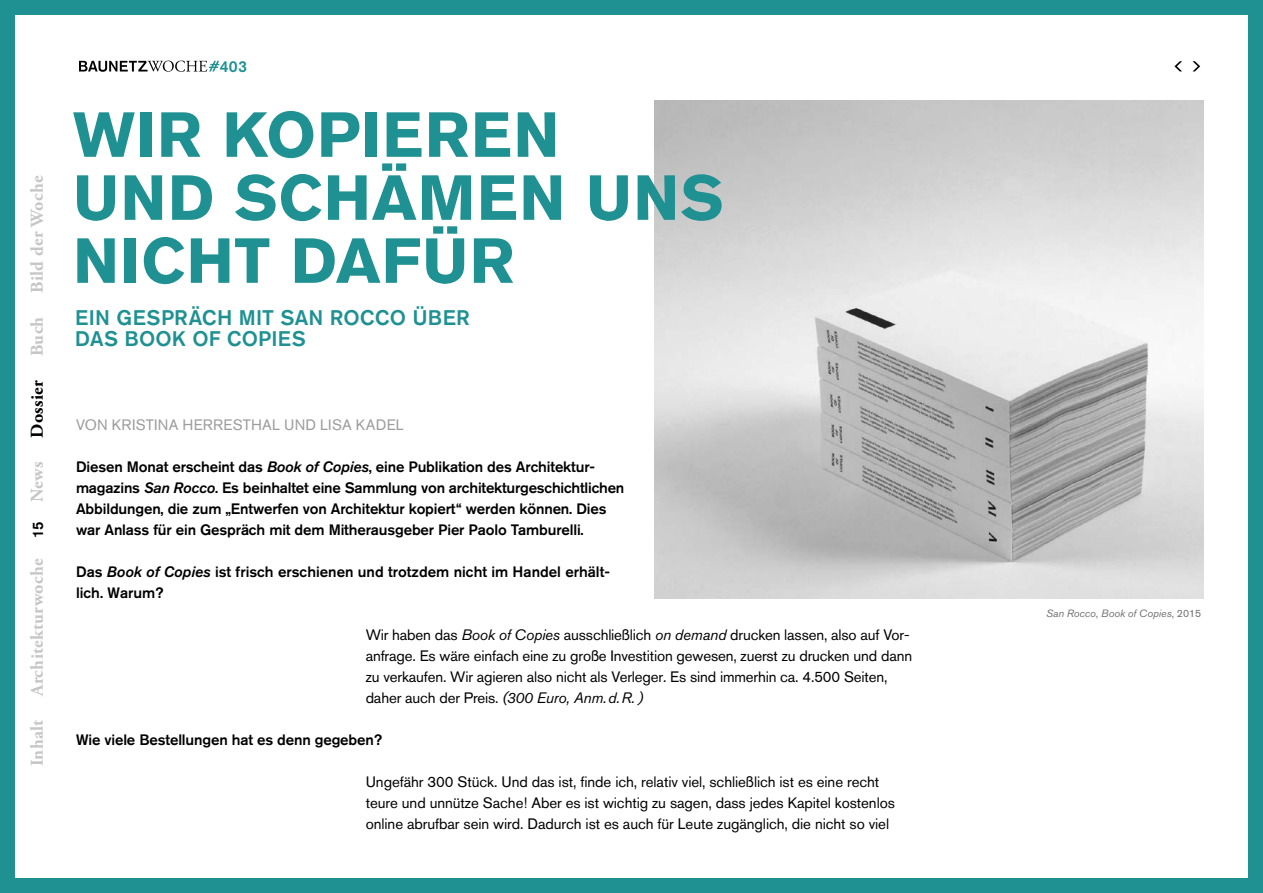
<style>
.page{position:relative;width:1263px;height:893px;background:#fff}
.page>*{position:absolute;margin:0;border:0;box-sizing:border-box;transform-origin:0 0}
.t1{font:700 63px/63px "Akzidenz Grotesk BQ";letter-spacing:.02em;color:#1f9192}
.t2{font:500 21px/21px "Akzidenz Grotesk BQ";letter-spacing:.015em;color:#1f9192}
.t3{font:700 18px "Adobe Garamond Pro";letter-spacing:.02em;color:#c6c6c6}
.t4{font:700 18px "Adobe Garamond Pro";letter-spacing:.02em;color:#000}
.t5{font:500 15.75px "Akzidenz Grotesk BQ";color:#1f9192}
.t6{font:15px/21px "Akzidenz Grotesk BQ";letter-spacing:-.005em;color:#000}
.t7{font:500 15px/21px "Akzidenz Grotesk BQ";letter-spacing:-.01em;color:#000}
.t8{font:15px "Akzidenz Grotesk BQ";letter-spacing:.015em;color:#9d9d9c}
.t9{font:italic 10.5px "Akzidenz Grotesk BQ";color:#706f6f}
.s1{font-family:"Akzidenz Grotesk BQ Med";font-weight:400;font-style:italic}
.s2{font-style:italic}
.s3{font-style:normal}
</style>
<div class="page">
<div style="left:0;top:0;width:1263px;height:893px;border:15px solid #1f9192"></div>
<svg style="left:1192px;top:61px;width:8px;height:10px"></svg>
<svg style="left:1174px;top:61px;width:8px;height:10px"></svg>
<img style="left:655px;top:101px;width:548px;height:497px">
<svg style="left:79px;top:61px;width:140px;height:11px"></svg>
<p class="t3" style="left:27px;top:293px;width:119px;rotate:-90deg">Bild der Woche</p>
<p class="t3" style="left:27px;top:356px;width:41px;rotate:-90deg">Buch</p>
<p class="t4" style="left:27px;top:438px;width:59px;rotate:-90deg">Dossier</p>
<p class="t3" style="left:27px;top:502px;width:42px;rotate:-90deg">News</p>
<p class="t7" style="left:27px;top:538px;width:18px;rotate:-90deg">15</p>
<p class="t3" style="left:27px;top:696px;width:139px;rotate:-90deg">Architekturwoche</p>
<p class="t3" style="left:27px;top:766px;width:49px;rotate:-90deg">Inhalt</p>
<p class="t5" style="left:220px;top:56px;width:28px">403</p>
<h1 class="t1" style="left:73px;top:103px;width:652px">WIR KOPIEREN<br>UND SCHÄMEN UNS<br>NICHT DAFÜR</h1>
<h2 class="t2" style="left:75px;top:307px;width:396px">EIN GESPRÄCH MIT SAN ROCCO ÜBER<br>DAS BOOK OF COPIES</h2>
<p class="t8" style="left:76px;top:416px;width:329px">VON KRISTINA HERRESTHAL UND LISA KADEL</p>
<p class="t7" style="left:76px;top:456px;width:550px">Diesen Monat erscheint das <span class="s1">Book of Copies</span>, eine Publikation des Architektur&shy;magazins <span class="s1">San Rocco</span>. Es beinhaltet eine Sammlung von architekturgeschichtlichen Abbildungen, die zum „Entwerfen von Architektur kopiert“ werden können. Dies war Anlass für ein Gespräch mit dem Mitherausgeber Pier Paolo Tamburelli.</p>
<p class="t7" style="left:76px;top:561px;width:535px">Das <span class="s1">Book of Copies</span> ist frisch erschienen und trotzdem nicht im Handel erhält&shy;lich. Warum?</p>
<p class="t6" style="left:366px;top:624px;width:548px">Wir haben das <span class="s2">Book of Copies</span> ausschließlich <span class="s2">on demand</span> drucken lassen, also auf Vor&shy;anfrage. Es wäre einfach eine zu große Investition gewesen, zuerst zu drucken und dann zu verkaufen. Wir agieren also nicht als Verleger. Es sind immerhin ca. 4.500 Seiten, daher auch der Preis. <span class="s2">(300 Euro, Anm.d.R. )</span></p>
<p class="t7" style="left:76px;top:729px;width:308px">Wie viele Bestellungen hat es denn gegeben?</p>
<p class="t6" style="left:366px;top:771px;width:531px">Ungefähr 300 Stück. Und das ist, finde ich, relativ viel, schließlich ist es eine recht teure und unnütze Sache! Aber es ist wichtig zu sagen, dass jedes Kapitel kostenlos online abrufbar sein wird. Dadurch ist es auch für Leute zugänglich, die nicht so viel</p>
<p class="t9" style="left:1046px;top:607px;width:157px">San Rocco<span class="s3">,</span> Book of Copies<span class="s3">, 2015</span></p>
</div>
